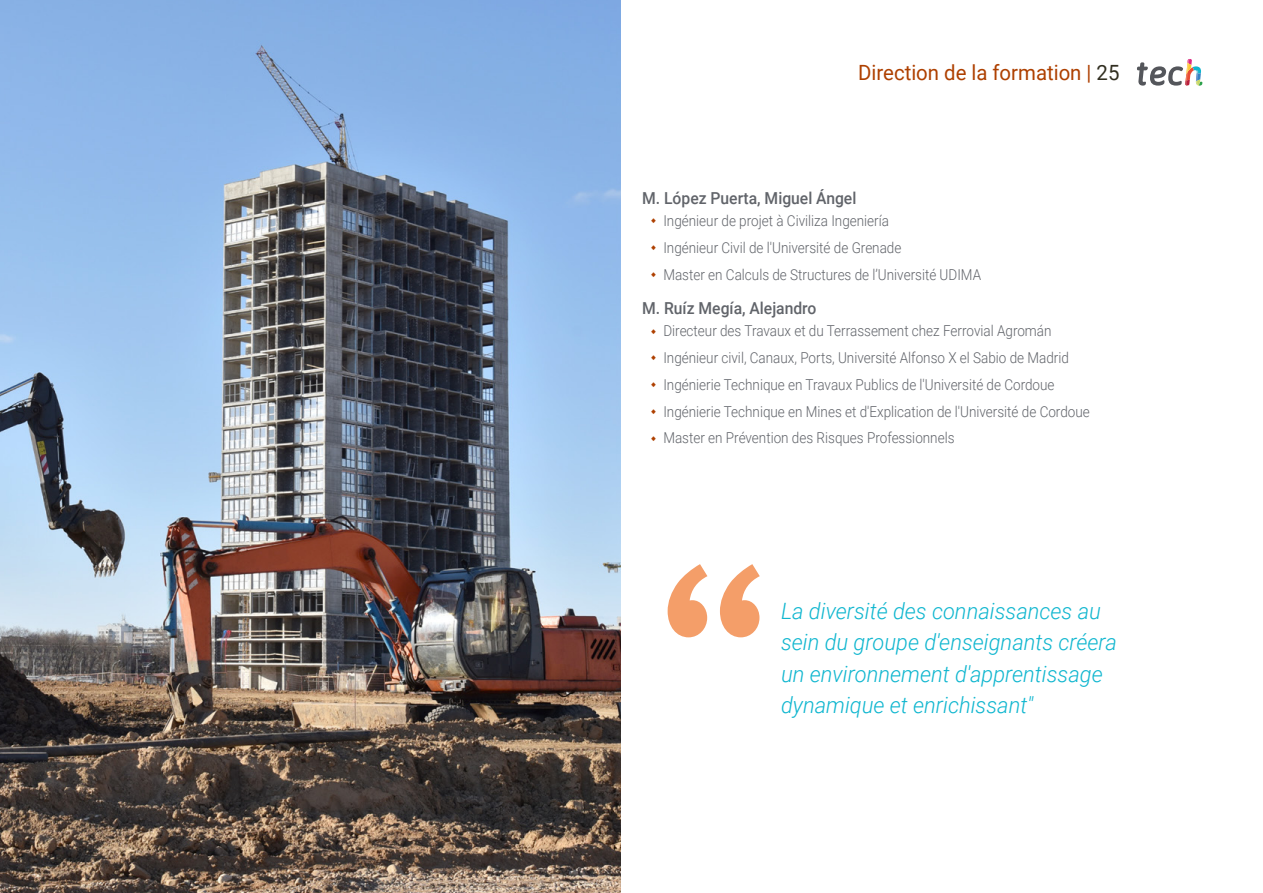
<style>
.page{position:relative;width:1263px;height:893px;background:#fff}
.page>*{position:absolute;margin:0;border:0;box-sizing:border-box;transform-origin:0 0}
.t1{font:italic 300 22.5px/31.5px "Roboto";color:#0fb6cf}
.t2{font:21px "Roboto";color:#ae4000}
.t3{font:500 16.5px "Roboto";color:#61646a;scale:.95 1}
.t4{font:300 15px/26.7px "Roboto";color:#61646a;scale:.9 1}
.s1{color:#312e20}
</style>
<div class="page">
<img style="left:0;top:0;width:621px;height:893px">
<svg style="left:668px;top:564px;width:92px;height:73px"></svg>
<svg style="left:1137px;top:59px;width:65px;height:27px"></svg>
<h2 class="t2" style="left:858px;top:57px;width:263px">Direction de la formation | <span class="s1">25</span></h2>
<p class="t3" style="left:642px;top:186px;width:227px">M. López Puerta, Miguel Ángel</p>
<p class="t4" style="left:663px;top:207px;width:355px">Ingénieur de projet à Civiliza Ingeniería<br>Ingénieur Civil de l'Université de Grenade<br>Master en Calculs de Structures de l’Université UDIMA</p>
<p class="t3" style="left:642px;top:296px;width:185px">M. Ruíz Megía, Alejandro</p>
<p class="t4" style="left:663px;top:317px;width:475px">Directeur des Travaux et du Terrassement chez Ferrovial Agromán Ingénieur civil, Canaux, Ports, Université Alfonso X el Sabio de Madrid Ingénierie Technique en Travaux Publics de l'Université de Cordoue Ingénierie Technique en Mines et d'Explication de l'Université de Cordoue Master en Prévention des Risques Professionnels</p>
<h1 class="t1" style="left:781px;top:594px;width:337px">La diversité des connaissances au sein du groupe d'enseignants créera un environnement d'apprentissage dynamique et enrichissant"</h1>
</div>
